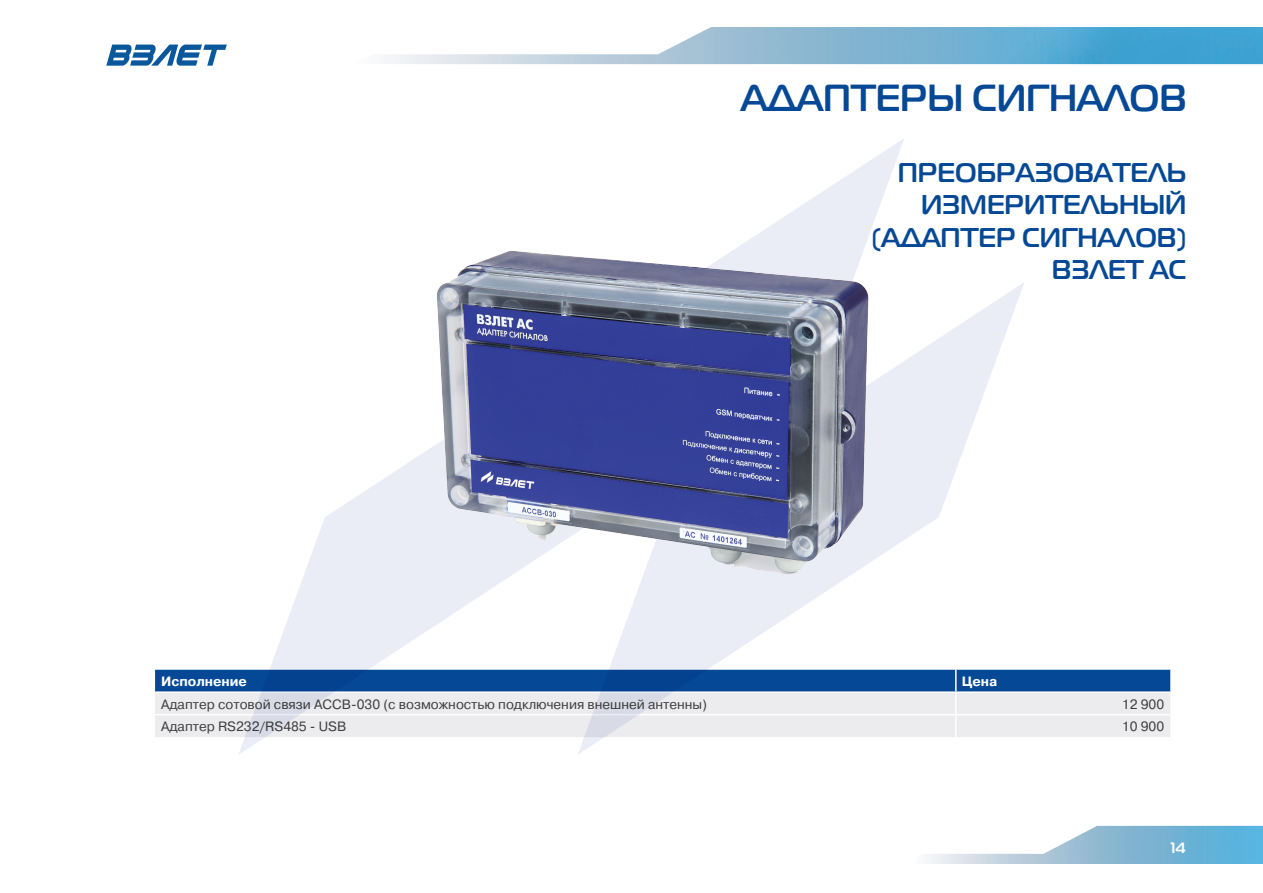
<style>
.page{position:relative;width:1263px;height:893px;background:#fff}
.page>*{position:absolute;margin:0;border:0;box-sizing:border-box;transform-origin:0 0}
.Название{font:700 37.5px "Magistral TT";color:#054895}
.Название_СИ{font:700 27px/32.4px "Magistral TT";color:#054895;text-align:right}
.t1{font:700 15px "Magistral TT";color:#fff}
.t2{font:13.5px "Pragmatica C";color:#3e3e3f}
.t3{font:700 13.5px "Pragmatica C";color:#fff}
</style>
<div class="page">
<img style="left:928px;top:825px;width:335px;height:39px">
<svg style="left:906px;top:283px;width:118px;height:387px"></svg>
<svg style="left:238px;top:139px;width:666px;height:615px"></svg>
<img style="left:112px;top:27px;width:1151px;height:38px">
<svg style="left:106px;top:45px;width:121px;height:21px"></svg>
<svg style="left:155px;top:670px;width:1015px;height:67px;background:#acbed5"></svg>
<img style="left:282px;top:216px;width:624px;height:461px">
<p class="Название" style="left:741px;top:74px;width:447px">АДАПТЕРЫ СИГНАЛОВ</p>
<p class="Название_СИ" style="left:871px;top:156px;width:316px">ПРЕОБРАЗОВАТЕЛЬ<br>ИЗМЕРИТЕЛЬНЫЙ (АДАПТЕР СИГНАЛОВ)<br>ВЗЛЕТ АС</p>
<p class="t3" style="left:161px;top:674px;width:87px">Исполнение</p>
<p class="t3" style="left:962px;top:674px;width:37px">Цена</p>
<p class="t2" style="left:161px;top:696px;width:548px">Адаптер сотовой связи АССВ-030 (с возможностью подключения внешней антенны)</p>
<p class="t2" style="left:1122px;top:696px;width:44px">12 900</p>
<p class="t2" style="left:161px;top:719px;width:187px">Адаптер RS232/RS485 - USB</p>
<p class="t2" style="left:1122px;top:719px;width:44px">10 900</p>
<p class="t1" style="left:1171px;top:838px;width:16px">14</p>
</div>
